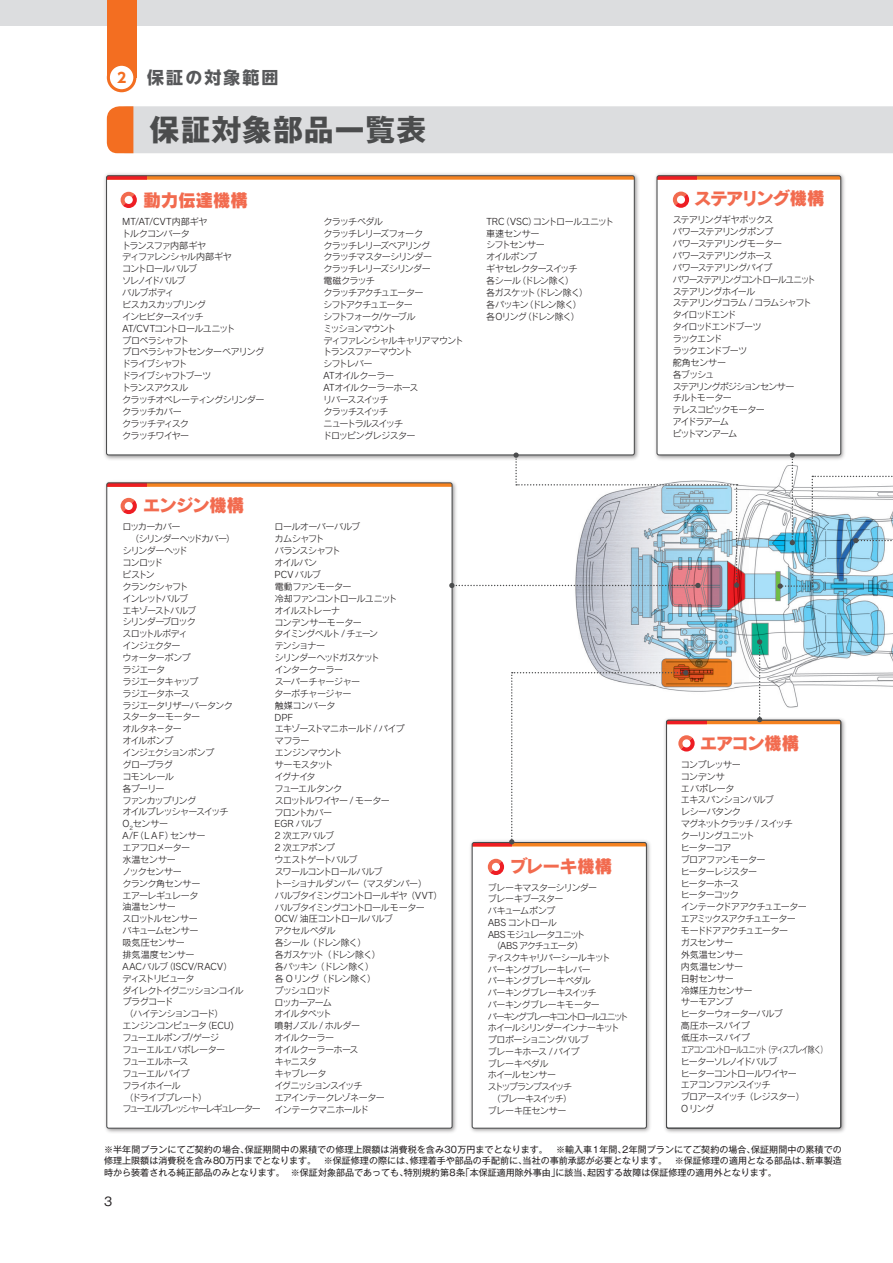
<style>
.page{position:relative;width:893px;height:1263px;background:#fff}
.page>*{position:absolute;margin:0;border:0;box-sizing:border-box;transform-origin:0 0}
.t1{font:700 29.7px "Gothic MB101 Pr 6 N";letter-spacing:.035em;color:#4b4c4d}
.t2{font:17.85px "Rodin Pro EB";letter-spacing:-.025em;color:#f26b4f}
.t3{font:17.85px "Rodin Pro EB";letter-spacing:-.105em;color:#f26b4f}
.t4{font:700 16.95px "UD Shin Go NT Pro";letter-spacing:.12em;color:#57585a}
.t5{font:700 13.8px "UD Shin Go NT Pro";color:#f36e21}
.t6{font:500 12.75px "Gothic BBB Pr 5";color:#231f20}
.t7{font:9.15px/11.9px "Rodin Pro M";letter-spacing:-.08em;color:#231f20}
.t8{font:9.15px/11.9px "Rodin Pro M";letter-spacing:-.1em;color:#231f20}
.t9{font:9px/11.7px "Gothic MB101 Pr 6 N";color:#231f20;text-align:justify}
.t10{font:9px/11.7px "Rodin Pro M";letter-spacing:-.07em;color:#231f20}
</style>
<div class="page">
<div style="left:107px;top:106px;width:786px;height:47px;background:#dcdddf"></div>
<img style="left:655px;top:173px;width:190px;height:279px">
<div style="left:657px;top:176px;width:184px;height:279px;background:#fff;border-radius:2px"></div>
<svg style="left:658px;top:177px;width:181px;height:3px"></svg>
<div style="left:656px;top:175px;width:185px;height:280px;border:1px solid #4b4c4d;border-radius:2px"></div>
<svg style="left:673px;top:192px;width:16px;height:16px"></svg>
<img style="left:664px;top:846px;width:181px;height:287px">
<div style="left:666px;top:720px;width:175px;height:408px;background:#fff;border-radius:2px"></div>
<div style="left:666px;top:720px;width:175px;height:409px;border:1px solid #4b4c4d;border-radius:2px"></div>
<img style="left:470px;top:846px;width:180px;height:286px">
<div style="left:472px;top:842px;width:174px;height:286px;background:#fff;border-radius:2px"></div>
<div style="left:472px;top:842px;width:175px;height:287px;border:1px solid #4b4c4d;border-radius:2px"></div>
<svg style="left:488px;top:859px;width:16px;height:16px"></svg>
<img style="left:104px;top:173px;width:535px;height:285px">
<div style="left:107px;top:176px;width:527px;height:279px;background:#fff;border-radius:2px"></div>
<svg style="left:108px;top:177px;width:525px;height:3px;background:#f58736"></svg>
<svg style="left:121px;top:192px;width:16px;height:16px"></svg>
<svg style="left:107px;top:452px;width:786px;height:394px"></svg>
<div style="left:0;top:0;width:893px;height:26px;background:#dcdddf"></div>
<svg style="left:107px;top:63px;width:29px;height:29px"></svg>
<div style="left:107px;top:0;width:29px;height:77px;background:#f36e21"></div>
<div style="left:110px;top:66px;width:23px;height:23px;background:#fff;border-radius:50%"></div>
<p class="t5" style="left:117px;top:66px;width:11px">2</p>
<p class="t4" style="left:147px;top:64px;width:133px">保証の対象範囲</p>
<p class="t1" style="left:150px;top:105px;width:278px">保証対象部品一覧表</p>
<p class="t2" style="left:143px;top:188px;width:106px">動力伝達機構</p>
<p class="t7" style="left:122px;top:215px;width:144px">MT/AT/CVT内部ギヤ<br>トルクコンバータ<br>トランスファ内部ギヤ<br>ディファレンシャル内部ギヤ<br>コントロールバルブ<br>ソレノイドバルブ<br>バルブボディ<br>ビスカスカップリング<br>インヒビタースイッチ<br>AT/CVTコントロールユニット<br>プロペラシャフト<br>プロペラシャフトセンターベアリングドライブシャフト<br>ドライブシャフトブーツ<br>トランスアクスル<br>クラッチオペレーティングシリンダークラッチカバー<br>クラッチディスク<br>クラッチワイヤー</p>
<p class="t7" style="left:323px;top:215px;width:142px">クラッチペダル<br>クラッチレリーズフォーク<br>クラッチレリーズベアリング<br>クラッチマスターシリンダー<br>クラッチレリーズシリンダー<br>電磁クラッチ<br>クラッチアクチュエーター<br>シフトアクチュエーター<br>シフトフォーク/ケーブル<br>ミッションマウント<br>ディファレンシャルキャリアマウントトランスファーマウント<br>シフトレバー<br>ATオイルクーラー<br>ATオイルクーラーホース<br>リバーススイッチ<br>クラッチスイッチ<br>ニュートラルスイッチ<br>ドロッピングレジスター</p>
<p class="t7" style="left:486px;top:215px;width:129px">TRC（VSC）コントロールユニット車速センサー<br>シフトセンサー<br>オイルポンプ<br>ギヤセレクタースイッチ<br>各シール（ドレン除く）<br>各ガスケット（ドレン除く）<br>各パッキン（ドレン除く）<br>各Oリング（ドレン除く）</p>
<p class="t2" style="left:143px;top:493px;width:103px">エンジン機構</p>
<p class="t7" style="left:122px;top:521px;width:140px">ロッカーカバー<br>　（シリンダーヘッドカバー）<br>シリンダーヘッド<br>コンロッド<br>ピストン<br>クランクシャフト<br>インレットバルブ<br>エキゾーストバルブ<br>シリンダーブロック<br>スロットルボディ<br>インジェクター<br>ウォーターポンプ<br>ラジエータ<br>ラジエータキャップ<br>ラジエータホース<br>ラジエータリザーバータンク<br>スターターモーター<br>オルタネ－ター<br>オイルポンプ<br>インジェクションポンプ<br>グロープラグ<br>コモンレール<br>各プーリー<br>ファンカップリング<br>オイルプレッシャースイッチ<br>O<sub>2</sub>センサー<br>A/F（ＬＡＦ）センサー<br>エアフロメーター<br>水温センサー<br>ノックセンサー<br>クランク角センサー<br>エアーレギュレータ<br>油温センサー<br>スロットルセンサー<br>バキュームセンサー<br>吸気圧センサー<br>排気温度センサー<br>AACバルブ（ISCV/RACV）<br>ディストリビュータ<br>ダイレクトイグニッションコイル<br>プラグコード<br>（ハイテンションコード）<br>エンジンコンピュータ（ECU)<br>フューエルポンプ/ゲージ<br>フューエルエバポレーター<br>フューエルホース<br>フューエルパイプ<br>フライホイール<br>（ドライブプレート）<br>フューエルプレッシャーレギュレーター</p>
<p class="t7" style="left:274px;top:521px;width:170px">ロールオーバーバルブ<br>カムシャフト<br>バランスシャフト<br>オイルパン<br>PCVバルブ<br>電動ファンモーター<br>冷却ファンコントロールユニット<br>オイルストレーナ<br>コンデンサーモーター<br>タイミングベルト / チェーン<br>テンショナー<br>シリンダーヘッドガスケット<br>インタークーラー<br>スーパーチャージャー<br>ターボチャージャー<br>触媒コンバータ<br>DPF<br>エキゾーストマニホールド / パイプ<br>マフラー<br>エンジンマウント<br>サーモスタット<br>イグナイタ<br>フューエルタンク<br>スロットルワイヤー / モーター<br>フロントカバー<br>EGR バルブ<br>2 次エアバルブ<br>2 次エアポンプ<br>ウエストゲートバルブ<br>スワールコントロールバルブ<br>トーショナルダンパー（マスダンパー）<br>バルブタイミングコントロールギヤ（VVT）バルブタイミングコントロールモーター<br>OCV/ 油圧コントロールバルブ<br>アクセルペダル<br>各シール（ドレン除く）<br>各ガスケット（ドレン除く）<br>各パッキン（ドレン除く）<br>各 O リング（ドレン除く）<br>プッシュロッド<br>ロッカーアーム<br>オイルタペット<br>噴射ノズル / ホルダー<br>オイルクーラー<br>オイルクーラーホース<br>キャニスタ<br>キャブレータ<br>イグニッションスイッチ<br>エアインテークレゾネーター<br>インテークマニホールド</p>
<p class="t2" style="left:509px;top:854px;width:104px">ブレーキ機構</p>
<p class="t10" style="left:488px;top:881px;width:142px">ブレーキマスターシリンダー<br>ブレーキブースター<br>バキュームポンプ<br>ABS コントロール<br>ABS モジュレータユニット<br>　（ABS アクチュエータ）<br>ディスクキャリパーシールキット<br>パーキングブレーキレバー<br>パーキングブレーキペダル<br>パーキングブレーキスイッチ<br>パーキングブレーキモーター<br>パーキングブレーキコントロールユニットホイールシリンダーインナーキットプロポーショニングバルブ<br>ブレーキホース / パイプ<br>ブレーキペダル<br>ホイールセンサー<br>ストップランプスイッチ<br>　（ブレーキスイッチ）<br>ブレーキ圧センサー</p>
<p class="t3" style="left:694px;top:186px;width:132px">ステアリング機構</p>
<p class="t8" style="left:672px;top:214px;width:145px">ステアリングギヤボックス<br>パワーステアリングポンプ<br>パワーステアリングモーター<br>パワーステアリングホース<br>パワーステアリングパイプ<br>パワーステアリングコントロールユニットステアリングホイール<br>ステアリングコラム / コラムシャフトタイロッドエンド<br>タイロッドエンドブーツ<br>ラックエンド<br>ラックエンドブーツ<br>舵角センサー<br>各ブッシュ<br>ステアリングポジションセンサー<br>チルトモーター<br>テレスコピックモーター<br>アイドラアーム<br>ピットマンアーム</p>
<p class="t2" style="left:700px;top:731px;width:101px">エアコン機構</p>
<p class="t7" style="left:681px;top:758px;width:148px">コンプレッサー<br>コンデンサ<br>エバポレータ<br>エキスパンションバルブ<br>レシーバタンク<br>マグネットクラッチ / スイッチ<br>クーリングユニット<br>ヒーターコア<br>ブロアファンモーター<br>ヒーターレジスター<br>ヒーターホース<br>ヒーターコック<br>インテークドアアクチュエーター<br>エアミックスアクチュエーター<br>モードドアアクチュエーター<br>ガスセンサー<br>外気温センサー<br>内気温センサー<br>日射センサー<br>冷媒圧力センサー<br>サーモアンプ<br>ヒーターウォーターバルブ<br>高圧ホースパイプ<br>低圧ホースパイプ<br>エアコンコントロールユニット（ディスプレイ除く）ヒーターソレノイドバルブ<br>ヒーターコントロールワイヤー<br>エアコンファンスイッチ<br>ブロアースイッチ（レジスター）<br>Oリング</p>
<p class="t9" style="left:104px;top:1143px;width:739px">※半年間プランにてご契約の場合、保証期間中の累積での修理上限額は消費税を含み30万円までとなります。 ※輸入車1年間、2年間プランにてご契約の場合、保証期間中の累積での修理上限額は消費税を含み80万円までとなります。 ※保証修理の際には、修理着手や部品の手配前に、当社の事前承認が必要となります。 ※保証修理の適用となる部品は、新車製造時から装着される純正部品のみとなります。 ※保証対象部品であっても、特別規約第8条「本保証適用除外事由」に該当、起因する故障は保証修理の適用外となります。</p>
<h3 class="t6" style="left:104px;top:1191px;width:10px">3</h3>
</div>
